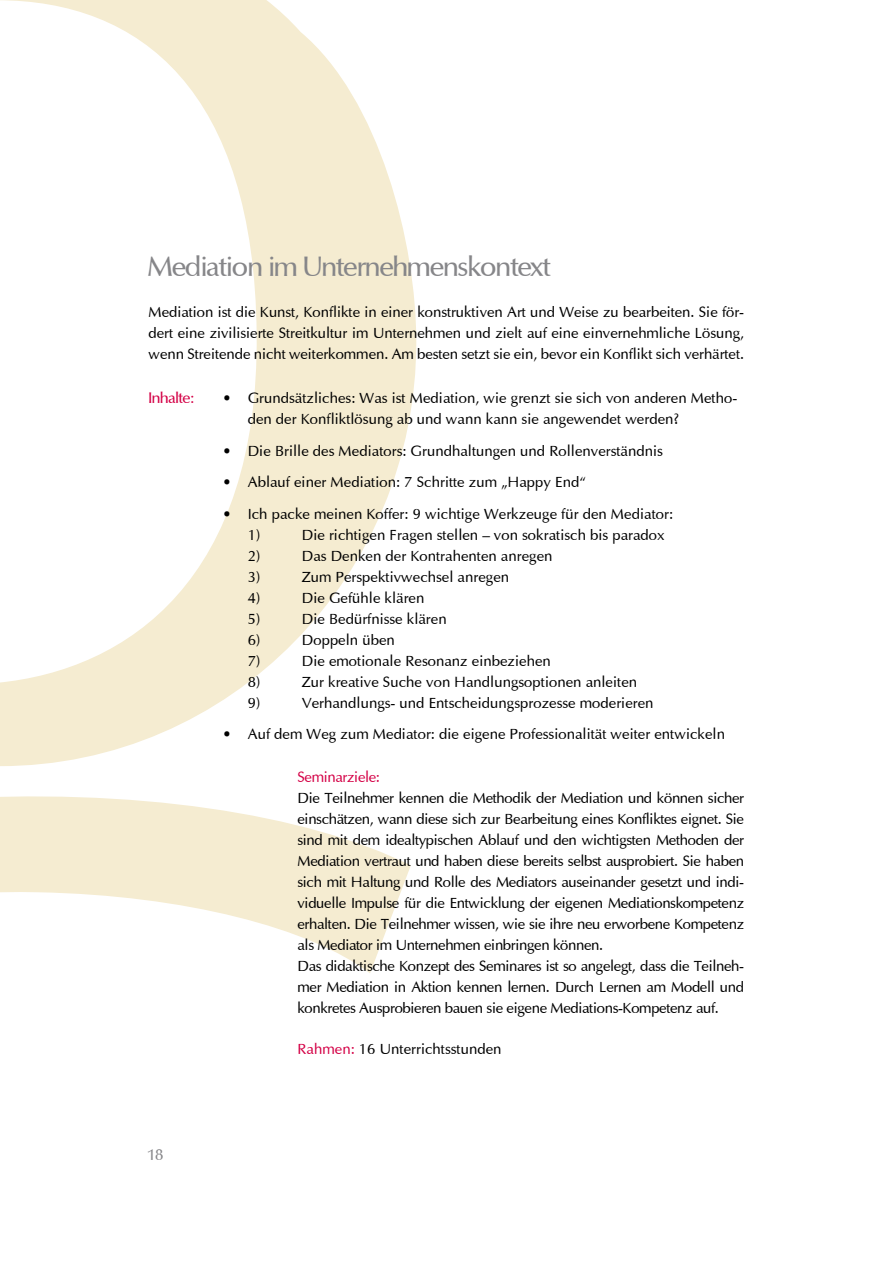
<style>
.page{position:relative;width:893px;height:1263px;background:#fff}
.page>*{position:absolute;margin:0;border:0;box-sizing:border-box;transform-origin:0 0}
.t1{font:27px "Optimum Med DB Normal";color:#868689}
.t2{font:15px/21px "Optima";letter-spacing:-.005em;color:#000}
.t3{font:15px/21px "Optima";letter-spacing:-.025em;color:#000}
.t4{font:15px "Optima";letter-spacing:-.025em;color:#d40046}
.t5{font:15px "Optimum Med DB Normal";color:#d40046}
.t6{font:15px "Optimum Med DB Normal";color:#868689}
.s1{color:#d40046}
</style>
<div class="page">
<svg style="left:0;top:0;width:416px;height:766px"></svg>
<svg style="left:0;top:796px;width:411px;height:177px;fill:#f5ecd1"></svg>
<h1 class="t1" style="left:150px;top:255px;width:402px">Mediation im Unternehmenskontext</h1>
<p class="t2" style="left:149px;top:302px;width:597px;text-align:justify">Mediation ist die Kunst, Konflikte in einer konstruktiven Art und Weise zu bearbeiten. Sie för&shy;dert eine zivilisierte Streitkultur im Unternehmen und zielt auf eine einvernehmliche Lösung, wenn Streitende nicht weiterkommen. Am besten setzt sie ein, bevor ein Konflikt sich verhärtet.</p>
<p class="t5" style="left:149px;top:392px;width:47px">Inhalte:</p>
<p class="t2" style="left:248px;top:389px;width:491px;text-indent:-25px">· Grundsätzliches: Was ist Mediation, wie grenzt sie sich von anderen Metho&shy;den der Konfliktlösung ab und wann kann sie angewendet werden?</p>
<p class="t2" style="left:222px;top:436px;width:452px;line-height:31.5px">· Die Brille des Mediators: Grundhaltungen und Rollenverständnis<br>· Ablauf einer Mediation: 7 Schritte zum „Happy End“<br>· Ich packe meinen Koffer: 9 wichtige Werkzeuge für den Mediator:</p>
<p class="t2" style="left:248px;top:525px;width:14px">1)</p>
<p class="t2" style="left:302px;top:525px;width:364px">Die richtigen Fragen stellen – von sokratisch bis paradox</p>
<p class="t2" style="left:248px;top:546px;width:14px">2)</p>
<p class="t2" style="left:302px;top:546px;width:252px">Das Denken der Kontrahenten anregen</p>
<p class="t2" style="left:248px;top:567px;width:14px">3)</p>
<p class="t2" style="left:302px;top:567px;width:209px">Zum Perspektivwechsel anregen</p>
<p class="t2" style="left:248px;top:588px;width:14px">4)</p>
<p class="t2" style="left:302px;top:588px;width:124px">Die Gefühle klären</p>
<p class="t2" style="left:248px;top:609px;width:14px">5)</p>
<p class="t2" style="left:302px;top:609px;width:146px">Die Bedürfnisse klären</p>
<p class="t2" style="left:248px;top:630px;width:14px">6)</p>
<p class="t2" style="left:302px;top:630px;width:95px">Doppeln üben</p>
<p class="t2" style="left:248px;top:651px;width:14px">7)</p>
<p class="t2" style="left:302px;top:651px;width:250px">Die emotionale Resonanz einbeziehen</p>
<p class="t2" style="left:248px;top:672px;width:14px">8)</p>
<p class="t2" style="left:302px;top:672px;width:337px">Zur kreative Suche von Handlungsoptionen anleiten</p>
<p class="t2" style="left:248px;top:693px;width:14px">9)</p>
<p class="t2" style="left:222px;top:688px;width:504px;line-height:31.5px;text-align:center">Verhandlungs- und Entscheidungsprozesse moderieren<br>· Auf dem Weg zum Mediator: die eigene Professionalität weiter entwickeln</p>
<p class="t4" style="left:297px;top:770px;width:84px">Seminarziele:</p>
<p class="t3" style="left:297px;top:788px;width:448px">Die Teilnehmer kennen die Methodik der Mediation und können sicher einschätzen, wann diese sich zur Bearbeitung eines Konfliktes eignet. Sie sind mit dem idealtypischen Ablauf und den wichtigsten Methoden der Mediation vertraut und haben diese bereits selbst ausprobiert. Sie haben sich mit Haltung und Rolle des Mediators auseinander gesetzt und indi&shy;viduelle Impulse für die Entwicklung der eigenen Mediationskompetenz erhalten. Die Teilnehmer wissen, wie sie ihre neu erworbene Kompetenz als Mediator im Unternehmen einbringen können.<br>Das didaktische Konzept des Seminares ist so angelegt, dass die Teilneh&shy;mer Mediation in Aktion kennen lernen. Durch Lernen am Modell und konkretes Ausprobieren bauen sie eigene Mediations-Kompetenz auf.</p>
<p class="t2" style="left:297px;top:1039px;width:205px"><span class="s1">Rahmen:</span> 16 Unterrichtsstunden</p>
<p class="t6" style="left:148px;top:1149px;width:16px">18</p>
</div>
